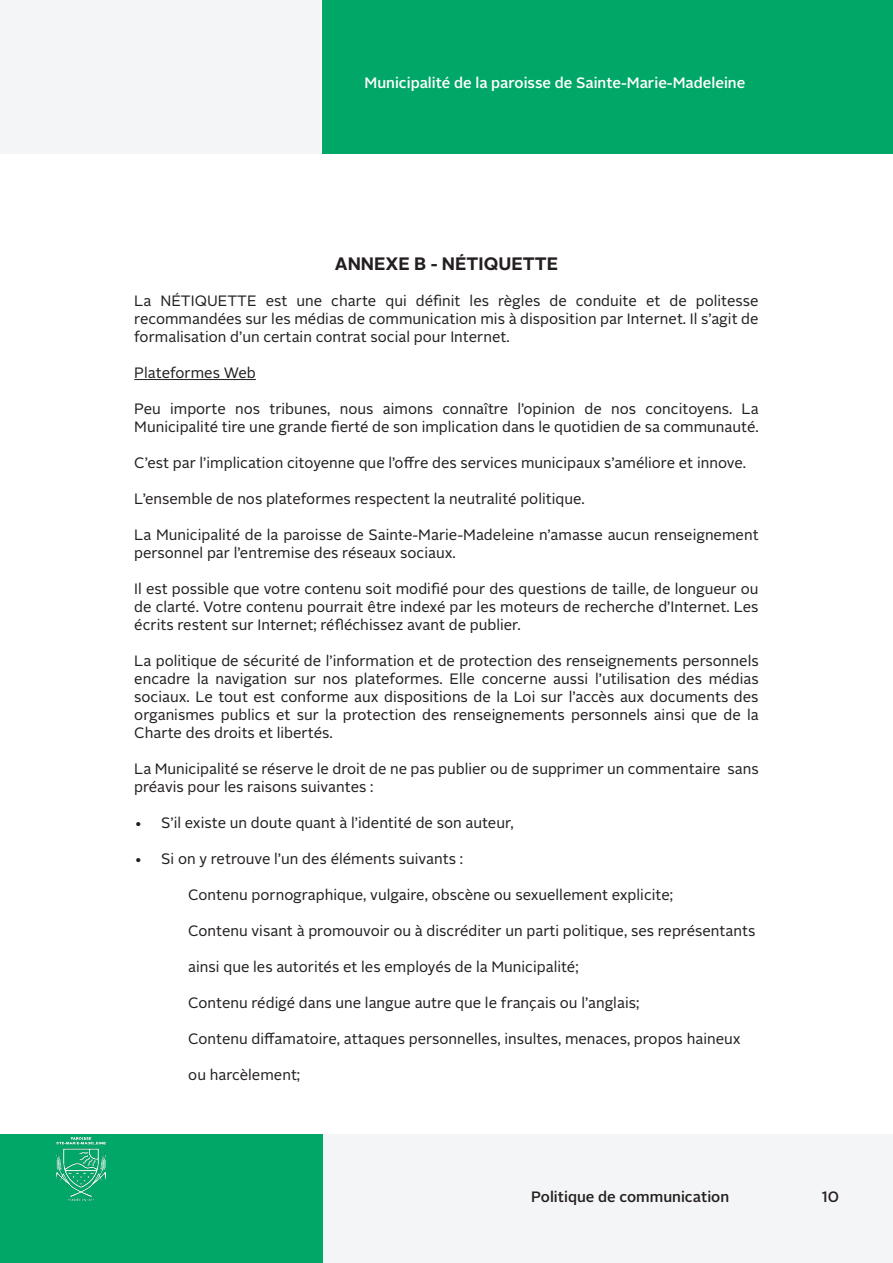
<style>
.page{position:relative;width:893px;height:1263px;background:#fff}
.page>*{position:absolute;margin:0;border:0;box-sizing:border-box;transform-origin:0 0}
.Corps_de_texte_-_Esp{font:700 18px "Alright Sans";color:#231f20}
.Corps_de_texte_-_Esp-2{font:15px/18px "Alright Sans";color:#231f20;text-align:justify}
.t1{font:500 15px "Alright Sans";color:#fff}
.t2{font:500 15px "Alright Sans";color:#231f20}
</style>
<div class="page">
<div style="left:322px;top:0;width:571px;height:154px;background:#00a767"></div>
<div style="left:0;top:1134px;width:323px;height:129px;background:#00a767"></div>
<div style="left:0;top:0;width:321px;height:154px;background:#f4f5f6"></div>
<div style="left:323px;top:1134px;width:570px;height:129px;background:#f4f5f6"></div>
<img style="left:56px;top:1137px;width:50px;height:63px">
<hr style="left:134px;top:379px;width:122px;height:1px;background:#231f20">
<p class="t1" style="left:364px;top:72px;width:382px">Municipalité de la paroisse de Sainte-Marie-Madeleine</p>
<p class="Corps_de_texte_-_Esp" style="left:335px;top:251px;width:225px">ANNEXE B - NÉTIQUETTE</p>
<p class="Corps_de_texte_-_Esp-2" style="left:134px;top:292px;width:626px">La NÉTIQUETTE est une charte qui définit les règles de conduite et de politesse recommandées sur les médias de communication mis à disposition par Internet. Il s’agit de formalisation d’un certain contrat social pour Internet.</p>
<p class="Corps_de_texte_-_Esp-2" style="left:134px;top:364px;width:123px">Plateformes Web</p>
<p class="Corps_de_texte_-_Esp-2" style="left:134px;top:400px;width:626px">Peu importe nos tribunes, nous aimons connaître l’opinion de nos concitoyens. La<br>Municipalité tire une grande fierté de son implication dans le quotidien de sa communauté.</p>
<p class="Corps_de_texte_-_Esp-2" style="left:134px;top:454px;width:613px">C’est par l’implication citoyenne que l’offre des services municipaux s’améliore et innove.</p>
<p class="Corps_de_texte_-_Esp-2" style="left:134px;top:490px;width:452px">L’ensemble de nos plateformes respectent la neutralité politique.</p>
<p class="Corps_de_texte_-_Esp-2" style="left:134px;top:526px;width:626px">La Municipalité de la paroisse de Sainte-Marie-Madeleine n’amasse aucun renseignement personnel par l’entremise des réseaux sociaux.</p>
<p class="Corps_de_texte_-_Esp-2" style="left:134px;top:580px;width:626px">Il est possible que votre contenu soit modifié pour des questions de taille, de longueur ou de clarté. Votre contenu pourrait être indexé par les moteurs de recherche d’Internet. Les écrits restent sur Internet; réfléchissez avant de publier.</p>
<p class="Corps_de_texte_-_Esp-2" style="left:134px;top:652px;width:626px">La politique de sécurité de l’information et de protection des renseignements personnels encadre la navigation sur nos plateformes. Elle concerne aussi l’utilisation des médias sociaux. Le tout est conforme aux dispositions de la Loi sur l’accès aux documents des organismes publics et sur la protection des renseignements personnels ainsi que de la Charte des droits et libertés.</p>
<p class="Corps_de_texte_-_Esp-2" style="left:134px;top:760px;width:626px">La Municipalité se réserve le droit de ne pas publier ou de supprimer un commentaire sans préavis pour les raisons suivantes :</p>
<p class="Corps_de_texte_-_Esp-2" style="left:134px;top:814px;width:381px">• S’il existe un doute quant à l’identité de son auteur,</p>
<p class="Corps_de_texte_-_Esp-2" style="left:134px;top:850px;width:330px">• Si on y retrouve l’un des éléments suivants :</p>
<p class="Corps_de_texte_-_Esp-2" style="left:188px;top:886px;width:486px">Contenu pornographique, vulgaire, obscène ou sexuellement explicite;</p>
<p class="Corps_de_texte_-_Esp-2" style="left:188px;top:922px;width:569px">Contenu visant à promouvoir ou à discréditer un parti politique, ses représentants</p>
<p class="Corps_de_texte_-_Esp-2" style="left:188px;top:958px;width:392px">ainsi que les autorités et les employés de la Municipalité;</p>
<p class="Corps_de_texte_-_Esp-2" style="left:188px;top:994px;width:452px">Contenu rédigé dans une langue autre que le français ou l’anglais;</p>
<p class="Corps_de_texte_-_Esp-2" style="left:188px;top:1030px;width:554px">Contenu diffamatoire, attaques personnelles, insultes, menaces, propos haineux</p>
<p class="Corps_de_texte_-_Esp-2" style="left:188px;top:1066px;width:113px">ou harcèlement;</p>
<p class="t2" style="left:531px;top:1187px;width:199px">Politique de communication</p>
<p class="t2" style="left:822px;top:1187px;width:19px">10</p>
</div>
